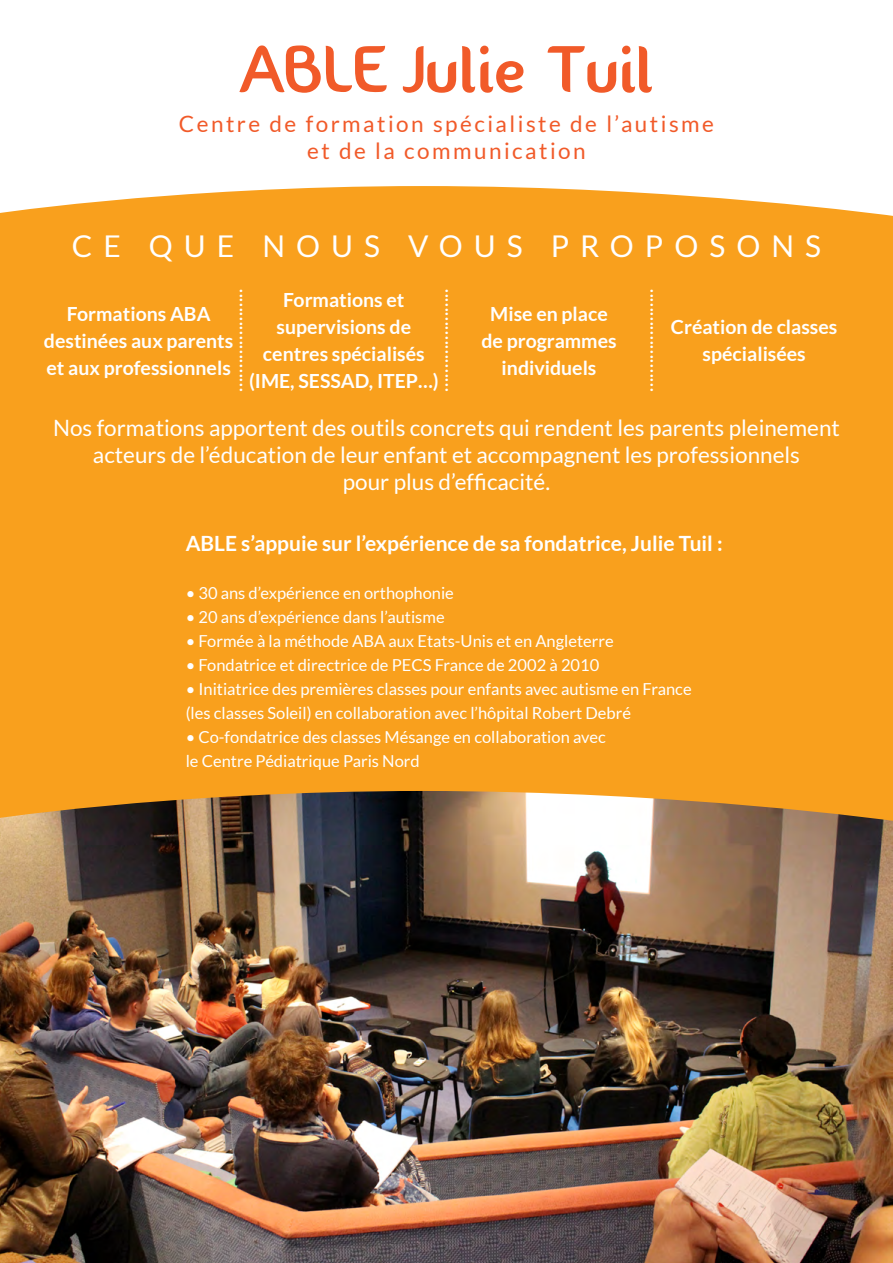
<style>
.page{position:relative;width:893px;height:1263px;background:#fff}
.page>*{position:absolute;margin:0;border:0;box-sizing:border-box;transform-origin:0 0}
.t1{font:66px "Fontastique Fontastique";color:#f15a29}
.t2{font:30px "Lato";letter-spacing:.37em;color:#fff}
.t3{font:22.5px/27px "Lato";color:#fff;text-align:center}
.t4{font:22.5px/27px "Lato";letter-spacing:.11em;color:#f15a29;text-align:center}
.t5{font:700 21px "Lato";color:#fff}
.t6{font:700 19.5px/27px "Lato";color:#fff;text-align:center}
.t7{font:16.5px/24px "Lato";color:#fff}
.t8{font:700 16.5px "Lato";color:#fff}
</style>
<div class="page">
<img style="left:0;top:821px;width:893px;height:442px">
<div style="left:0;top:216px;width:893px;height:605px;background:#f9a01d"></div>
<svg style="left:0;top:186px;width:893px;height:30px;fill:#f9a01d"></svg>
<h1 class="t1" style="left:239px;top:30px;width:416px">ABLE Julie Tuil</h1>
<h3 class="t4" style="left:179px;top:110px;width:537px">Centre de formation spécialiste de l’autisme et de la communication</h3>
<h2 class="t2" style="left:72px;top:229px;width:25px">ce</h2>
<h2 class="t2" style="left:149px;top:229px;width:60px">q ue</h2>
<h2 class="t2" style="left:262px;top:229px;width:93px">nous</h2>
<h2 class="t2" style="left:408px;top:229px;width:90px">vous</h2>
<h2 class="t2" style="left:551px;top:229px;width:245px">pr oposons</h2>
<p class="t8" style="left:255px;top:289px;width:104px;rotate:90deg">......................</p>
<p class="t8" style="left:461px;top:289px;width:104px;rotate:90deg">......................</p>
<p class="t8" style="left:666px;top:289px;width:104px;rotate:90deg">......................</p>
<h3 class="t3" style="left:53px;top:414px;width:788px">Nos formations apportent des outils concrets qui rendent les parents pleinement acteurs de l’éducation de leur enfant et accompagnent les professionnels<br>pour plus d’efficacité.</h3>
<p class="t6" style="left:249px;top:287px;width:191px">Formations et supervisions de centres spécialisés (IME, SESSAD, ITEP…)</p>
<p class="t6" style="left:44px;top:300px;width:191px">Formations ABA destinées aux parents et aux professionnels</p>
<p class="t6" style="left:481px;top:300px;width:137px">Mise en place de programmes individuels</p>
<p class="t6" style="left:671px;top:314px;width:168px">Création de classes spécialisées</p>
<p class="t5" style="left:186px;top:531px;width:538px">ABLE s’appuie sur l’expérience de sa fondatrice, Julie Tuil :</p>
<p class="t7" style="left:186px;top:581px;width:270px">• 30 ans d’expérience en orthophonie</p>
<p class="t7" style="left:186px;top:605px;width:260px">• 20 ans d’expérience dans l’autisme</p>
<p class="t7" style="left:186px;top:629px;width:430px">• Formée à la méthode ABA aux Etats-Unis et en Angleterre</p>
<p class="t7" style="left:186px;top:653px;width:415px">• Fondatrice et directrice de PECS France de 2002 à 2010</p>
<p class="t7" style="left:186px;top:677px;width:507px">• Initiatrice des premières classes pour enfants avec autisme en France (les classes Soleil) en collaboration avec l’hôpital Robert Debré</p>
<p class="t7" style="left:186px;top:725px;width:422px">• Co-fondatrice des classes Mésange en collaboration avec le Centre Pédiatrique Paris Nord</p>
</div>
